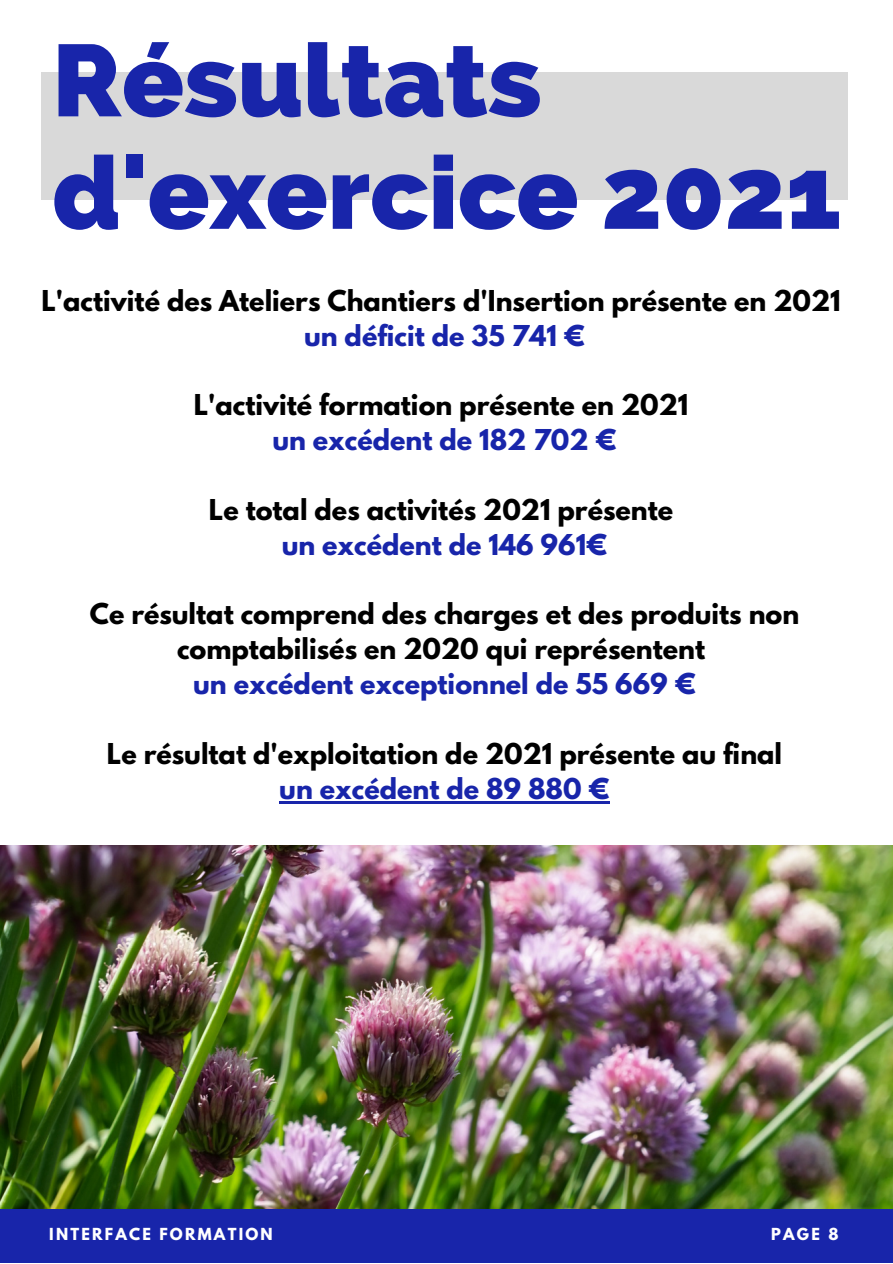
<style>
.page{position:relative;width:893px;height:1264px;background:#fff}
.page>*{position:absolute;margin:0;border:0;box-sizing:border-box;transform-origin:0 0}
.t1{font:800 101.55px/112.4px "Raleway";color:#1825aa}
.t2{font:700 25.5px/34.8px "League Spartan";color:#000;text-align:center}
.t3{font:700 25.5px "League Spartan";color:#1825aa}
.t4{font:700 14.7px "League Spartan";letter-spacing:.15em;color:#fff}
.t5{font:13.2px "Libre Baskerville";color:#fff}
</style>
<div class="page">
<div style="left:0;top:1208px;width:892px;height:54px;background:#1825aa"></div>
<div style="left:41px;top:73px;width:806px;height:127px;background:#d9d9d9"></div>
<img style="left:0;top:845px;width:892px;height:363px">
<hr style="left:279px;top:801px;width:330px;height:2px;background:#1825aa">
<h1 class="t1" style="left:52px;top:24px;width:790px">Résultats d'exercice 2021</h1>
<p class="t2" style="left:41px;top:286px;width:800px">L'activité des Ateliers Chantiers d'Insertion présente en 2021</p>
<p class="t3" style="left:304px;top:322px;width:282px">un déficit de 35 741 €</p>
<p class="t2" style="left:194px;top:391px;width:496px">L'activité formation présente en 2021</p>
<p class="t3" style="left:272px;top:427px;width:346px">un excédent de 182 702 €</p>
<p class="t2" style="left:209px;top:495px;width:465px">Le total des activités 2021 présente</p>
<p class="t3" style="left:282px;top:532px;width:327px">un excédent de 146 961€</p>
<p class="t2" style="left:90px;top:600px;width:711px">Ce résultat comprend des charges et des produits non comptabilisés en 2020 qui représentent</p>
<p class="t3" style="left:193px;top:671px;width:504px">un excédent exceptionnel de 55 669 €</p>
<p class="t2" style="left:107px;top:739px;width:676px">Le résultat d'exploitation de 2021 présente au final</p>
<p class="t3" style="left:279px;top:775px;width:332px">un excédent de 89 880 €</p>
<p class="t4" style="left:49px;top:1226px;width:225px">INTERFACE FORMATION</p>
<p class="t5" style="left:770px;top:1230px;width:73px">P<sup>P</sup> A<sup>A</sup> G<sup>G</sup> E<sup>E</sup> 1<sup>8</sup>0</p>
</div>
